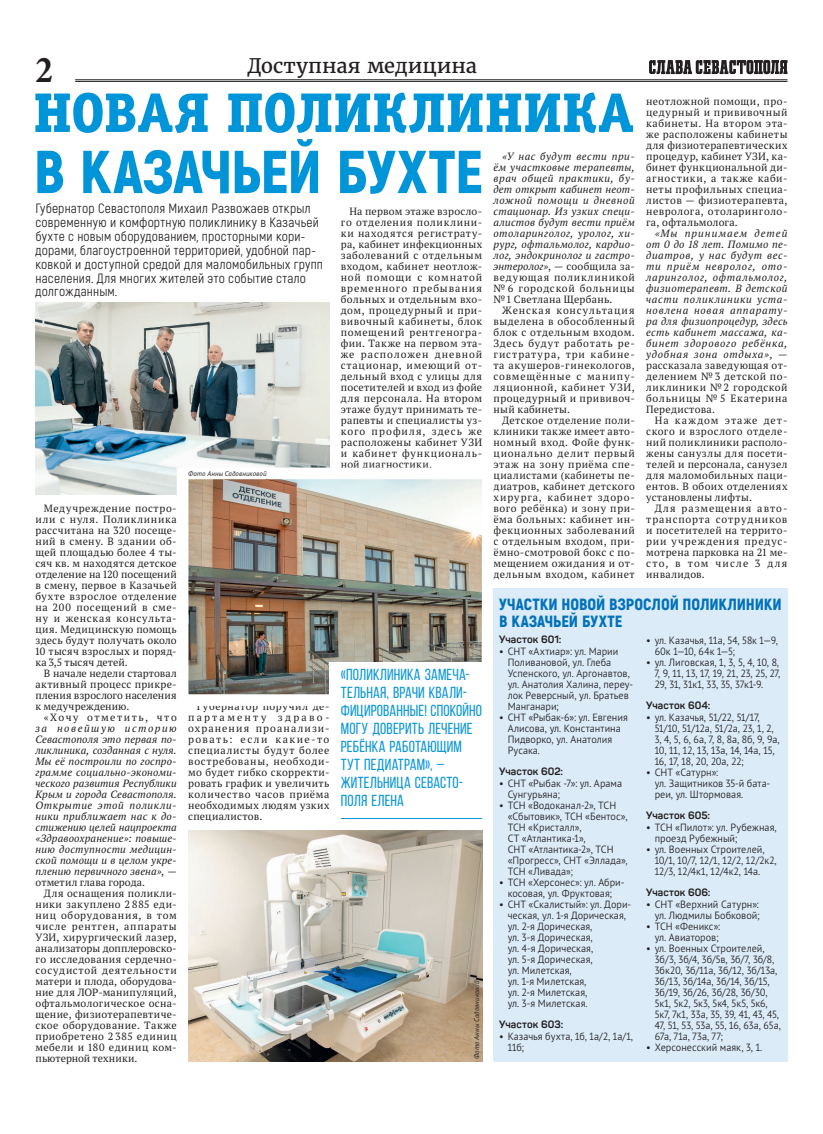
<style>
.page{position:relative;width:823px;height:1134px;background:#fff}
.page>*{position:absolute;margin:0;border:0;box-sizing:border-box;transform-origin:0 0}
.t1{font:900 60.4px "Akrobat";letter-spacing:-.005em;color:#0095d9}
.t2{font:56px "Officina Serif Extra Bold ITC";letter-spacing:.015em;color:#0095d9}
.t3{font:700 condensed 38px "Minion Pro";color:#231f20}
.t4{font:20px "Merriweather";color:#231f20}
.t5{font:900 16.2px/17.5px "Akrobat";color:#0072bc}
.t6{font:16px/18px "Bebas Neue";letter-spacing:.01em;color:#0e98d7}
.t7{font:13.5px/13.9px "Akrobat";letter-spacing:.015em;color:#231f20}
.t8{font:10.5px/11px "PT Serif Pro";letter-spacing:.035em;color:#231f20;text-align:justify}
.t9{font:300 10.5px/11px "PT Sans Pro";color:#231f20}
.t10{font:italic 10.5px/11px "PT Serif Pro";letter-spacing:.025em;color:#231f20;text-align:justify}
.t11{font:700 10.5px "Panton";color:#231f20}
.t12{font:10.5px "PT Serif Pro";letter-spacing:.145em;color:#231f20}
.t13{font:italic 7px "PT Sans Pro";letter-spacing:.015em;color:#231f20}
.s1{font-style:normal}
</style>
<div class="page">
<svg style="left:649px;top:60px;width:138px;height:14px"></svg>
<img style="left:35px;top:303px;width:294px;height:192px">
<img style="left:171px;top:462px;width:328px;height:233px">
<div style="left:329px;top:662px;width:164px;height:165px;background:#fff"></div>
<hr style="left:340px;top:818px;width:142px;height:1px;background:#0e98d7">
<img style="left:188px;top:831px;width:294px;height:231px">
<div style="left:493px;top:589px;width:294px;height:473px;background:#dbebf8"></div>
<hr style="left:75px;top:80px;width:712px;height:1px;background:#231f20">
<hr style="left:75px;top:81px;width:712px;height:1px;background:#231f20">
<h3 class="t3" style="left:35px;top:47px;width:19px">2</h3>
<h3 class="t4" style="left:247px;top:54px;width:231px">Доступная медицина</h3>
<h2 class="t2" style="left:34px;top:78px;width:600px">НОВАЯ ПОЛИКЛИНИКА</h2>
<h1 class="t1" style="left:34px;top:133px;width:451px">В КАЗАЧЬЕЙ БУХТЕ</h1>
<p class="t8" style="left:645px;top:96px;width:143px">неотложной помощи, про&shy;цедурный и прививочный кабинеты. На втором эта&shy;же расположены кабинеты для физиотерапевтических процедур, кабинет УЗИ, ка&shy;бинет функциональной ди&shy;агностики, а также каби&shy;неты профильных специа&shy;листов — физиотерапевта, невролога, отоларинголо&shy;га, офтальмолога.</p>
<p class="t10" style="left:645px;top:228px;width:143px;text-indent:9px">«Мы принимаем детей от 0 до 18 лет. Помимо пе&shy;диатров, у нас будут вес&shy;ти приём невролог, ото&shy;ларинголог, офтальмолог, физиотерапевт. В детской части поликлиники уста&shy;новлена новая аппарату&shy;ра для физиопроцедур, здесь есть кабинет массажа, ка&shy;бинет здорового ребёнка, удобная зона отдыха»<span class="s1">, — рассказала заведующая от&shy;делением № 3 детской по&shy;ликлиники № 2 городской больницы № 5 Екатерина Передистова.</span></p>
<p class="t8" style="left:645px;top:415px;width:143px;text-indent:9px">На каждом этаже дет&shy;ского и взрослого отделе&shy;ний поликлиники располо&shy;жены санузлы для посети&shy;телей и персонала, санузел для маломобильных паци&shy;ентов. В обоих отделениях установлены лифты.</p>
<p class="t8" style="left:645px;top:503px;width:143px;text-indent:9px">Для размещения авто&shy;транспорта сотрудников и посетителей на террито&shy;рии учреждения предус&shy;мотрена парковка на 21 ме&shy;сто, в том числе 3 для инвалидов.</p>
<p class="t10" style="left:493px;top:150px;width:143px;text-indent:9px">«У нас будут вести при&shy;ём участковые терапевты, врач общей практики, бу&shy;дет открыт кабинет неот&shy;ложной помощи и дневной стационар. Из узких специ&shy;алистов будут вести приём отоларинголог, уролог, хи&shy;рург, офтальмолог, кардио&shy;лог, эндокринолог и гастро&shy;энтеролог»<span class="s1">, — сообщила за&shy;ведующая поликлиникой № 6 городской больницы № 1 Светлана Щербань.</span></p>
<p class="t8" style="left:493px;top:305px;width:143px;text-indent:9px">Женская консультация выделена в обособленный блок с отдельным входом.<br>Здесь будут работать ре&shy;гистратура, три кабине&shy;та акушеров-гинекологов, совмещённые с манипу&shy;ляционной, кабинет УЗИ, процедурный и прививоч&shy;ный кабинеты.</p>
<p class="t8" style="left:493px;top:415px;width:143px;text-indent:9px">Детское отделение поли&shy;клиники также имеет авто&shy;номный вход. Фойе функ&shy;ционально делит первый этаж на зону приёма спе&shy;циалистами (кабинеты пе&shy;диатров, кабинет детского хирурга, кабинет здоро&shy;вого ребёнка) и зону при&shy;ёма больных: кабинет ин&shy;фекционных заболеваний с отдельным входом, при&shy;ёмно-смотровой бокс с по&shy;мещением ожидания и от&shy;дельным входом, кабинет</p>
<p class="t7" style="left:35px;top:201px;width:289px">Губернатор Севастополя Михаил Развожаев открыл современную и комфортную поликлинику в Казачьей бухте с новым оборудованием, просторными кори&shy;дорами, благоустроенной территорией, удобной пар&shy;ковкой и доступной средой для маломобильных групп населения. Для многих жителей это событие стало долгожданным.</p>
<p class="t8" style="left:340px;top:205px;width:143px;text-indent:9px">На первом этаже взросло&shy;го отделения поликлини&shy;ки находятся регистрату&shy;ра, кабинет инфекционных заболеваний с отдельным входом, кабинет неотлож&shy;ной помощи с комнатой временного пребывания больных и отдельным вхо&shy;дом, процедурный и при&shy;вивочный кабинеты, блок помещений рентгеногра&shy;фии. Также на первом эта&shy;же расположен дневной стационар, имеющий от&shy;дельный вход с улицы для посетителей и вход из фойе для персонала. На втором этаже будут принимать те&shy;рапевты и специалисты уз&shy;кого профиля, здесь же расположены кабинет УЗИ и кабинет функциональ&shy;ной диагностики.</p>
<p class="t13" style="left:188px;top:469px;width:80px">Фото Анны Садовниковой</p>
<p class="t8" style="left:35px;top:502px;width:143px;text-indent:9px">Медучреждение постро&shy;или с нуля. Поликлиника рассчитана на 320 посеще&shy;ний в смену. В здании об&shy;щей площадью более 4 ты&shy;сяч кв. м находятся детское отделение на 120 посещений в смену, первое в Казачьей бухте взрослое отделение на 200 посещений в сме&shy;ну и женская консульта&shy;ция. Медицинскую помощь здесь будут получать около 10 тысяч взрослых и поряд&shy;ка 3,5 тысяч детей.</p>
<p class="t8" style="left:35px;top:667px;width:143px;text-indent:9px">В начале недели стартовал активный процесс прикре&shy;пления взрослого населения к медучреждению.</p>
<p class="t12" style="left:44px;top:710px;width:134px">«Хочу отметить, что</p>
<p class="t10" style="left:35px;top:722px;width:143px">за новейшую историю Севастополя это первая по&shy;ликлиника, созданная с нуля.<br>Мы её построили по госпро&shy;грамме социально-экономи&shy;ческого развития Республики Крым и города Севастополя.<br>Открытие этой поликли&shy;ники приближает нас к до&shy;стижению целей нацпроекта «Здравоохранение»: повыше&shy;нию доступности медицин&shy;ской помощи и в целом укре&shy;плению первичного звена»<span class="s1">, — отметил глава города.</span></p>
<p class="t8" style="left:35px;top:887px;width:143px;text-indent:9px">Для оснащения поликли&shy;ники закуплено 2 885 еди&shy;ниц оборудования, в том числе рентген, аппараты УЗИ, хирургический лазер, анализаторы допплеровско&shy;го исследования сердечно&shy;сосудистой деятельности матери и плода, оборудова&shy;ние для ЛОР-манипуляций, офтальмологическое осна&shy;щение, физиотерапевтиче&shy;ское оборудование. Также приобретено 2 385 единиц мебели и 180 единиц ком&shy;пьютерной техники.</p>
<h3 class="t5" style="left:499px;top:595px;width:284px">УЧАСТКИ НОВОЙ ВЗРОСЛОЙ ПОЛИКЛИНИКИ<br>В КАЗАЧЬЕЙ БУХТЕ</h3>
<p class="t11" style="left:499px;top:632px;width:64px">Участок 601:</p>
<p class="t9" style="left:507px;top:645px;width:127px;text-indent:-9px">• СНТ «Ахтиар»: ул. Марии<br>Поливановой, ул. Глеба<br>Успенского, ул. Аргонавтов, ул. Анатолия Халина, переу&shy;лок Реверсный, ул. Братьев<br>Манганари;</p>
<p class="t9" style="left:507px;top:711px;width:121px;text-indent:-9px">• СНТ «Рыбак-6»: ул. Евгения<br>Алисова, ул. Константина<br>Пидворко, ул. Анатолия<br>Русака.</p>
<p class="t11" style="left:499px;top:764px;width:65px">Участок 602:</p>
<p class="t9" style="left:507px;top:777px;width:116px;text-indent:-9px">• СНТ «Рыбак -7»: ул. Арама<br>Сунгурьяна;</p>
<p class="t9" style="left:507px;top:799px;width:121px;text-indent:-9px">• ТСН «Водоканал-2», ТСН «Сбытовик», ТСН «Бентос»,<br>ТСН «Кристалл»,<br>СТ «Атлантика-1»,<br>СНТ «Атлантика-2», ТСН «Прогресс», СНТ «Эллада»,<br>ТСН «Ливада»;</p>
<p class="t9" style="left:499px;top:876px;width:125px;text-align:center">• ТСН «Херсонес»: ул. Абри&shy;косовая, ул. Фруктовая;</p>
<p class="t9" style="left:507px;top:898px;width:124px;text-indent:-9px">• СНТ «Скалистый»: ул. Дори&shy;ческая, ул. 1-я Дорическая, ул. 2-я Дорическая,<br>ул. 3-я Дорическая,<br>ул. 4-я Дорическая,<br>ул. 5-я Дорическая,<br>ул. Милетская,<br>ул. 1-я Милетская,<br>ул. 2-я Милетская,<br>ул. 3-я Милетская.</p>
<p class="t11" style="left:499px;top:1017px;width:66px">Участок 603:</p>
<p class="t9" style="left:507px;top:1030px;width:127px;text-indent:-9px">• Казачья бухта, 1б, 1а/2, 1а/1,<br>11б;</p>
<p class="t9" style="left:654px;top:634px;width:125px;text-indent:-9px">• ул. Казачья, 11а, 54, 58к 1—9,<br>60к 1—10, 64к 1—5;</p>
<p class="t9" style="left:654px;top:656px;width:127px;text-indent:-9px">• ул. Лиговская, 1, 3, 5, 4, 10, 8,<br>7, 9, 11, 13, 17, 19, 21, 23, 25, 27,<br>29, 31, 31к1, 33, 35, 37к1-9.</p>
<p class="t11" style="left:645px;top:698px;width:66px">Участок 604:</p>
<p class="t9" style="left:654px;top:711px;width:126px;text-indent:-9px">• ул. Казачья, 51/22, 51/17,<br>51/10, 51/12а, 51/2а, 23, 1, 2,<br>3, 4, 5, 6, 6а, 7, 8, 8а, 8б, 9, 9а,<br>10, 11, 12, 13, 13а, 14, 14а, 15,<br>16, 17, 18, 20, 20а, 22;</p>
<p class="t9" style="left:654px;top:766px;width:117px;text-indent:-9px">• СНТ «Сатурн»:<br>ул. Защитников 35-й бата&shy;реи, ул. Штормовая.</p>
<p class="t11" style="left:645px;top:808px;width:65px">Участок 605:</p>
<p class="t9" style="left:654px;top:821px;width:123px;text-indent:-9px">• ТСН «Пилот»: ул. Рубежная, проезд Рубежный;</p>
<p class="t9" style="left:654px;top:843px;width:123px;text-indent:-9px">• ул. Военных Строителей,<br>10/1, 10/7, 12/1, 12/2, 12/2к2,<br>12/3, 12/4к1, 12/4к2, 14а.</p>
<p class="t11" style="left:645px;top:885px;width:66px">Участок 606:</p>
<p class="t9" style="left:645px;top:898px;width:115px;text-align:right">• СНТ «Верхний Сатурн»: ул. Людмилы Бобковой;</p>
<p class="t9" style="left:645px;top:920px;width:75px;text-align:right">• ТСН «Феникс»: ул. Авиаторов;</p>
<p class="t9" style="left:654px;top:942px;width:128px;text-indent:-9px">• ул. Военных Строителей,<br>3б/3, 3б/4, 3б/5в, 3б/7, 3б/8,<br>3бк20, 3б/11а, 3б/12, 3б/13а,<br>3б/13, 3б/14а, 3б/14, 3б/15,<br>3б/19, 3б/26, 3б/28, 3б/30,<br>5к1, 5к2, 5к3, 5к4, 5к5, 5к6,<br>5к7, 7к1, 33а, 35, 39, 41, 43, 45,<br>47, 51, 53, 53а, 55, 16, 63а, 65а,<br>67а, 71а, 73а, 77;</p>
<p class="t9" style="left:645px;top:1041px;width:117px">• Херсонесский маяк, 3, 1.</p>
<h3 class="t6" style="left:340px;top:665px;width:143px">«Поликлиника замеча&shy;тельная, врачи квали&shy;фицированные! Спокойно могу доверить лечение ребёнка работающим тут педиатрам», – жительница Севасто&shy;поля Елена</h3>
<p class="t8" style="left:188px;top:700px;width:143px;text-indent:9px">Губернатор поручил де&shy;партаменту здраво&shy;охранения проанализи&shy;ровать: если какие-то специалисты будут более востребованы, необходи&shy;мо будет гибко скорректи&shy;ровать график и увеличить количество часов приёма необходимых людям узких специалистов.</p>
<p class="t13" style="left:472px;top:1059px;width:80px;rotate:-90deg">Фото Анны Садовниковой</p>
</div>
